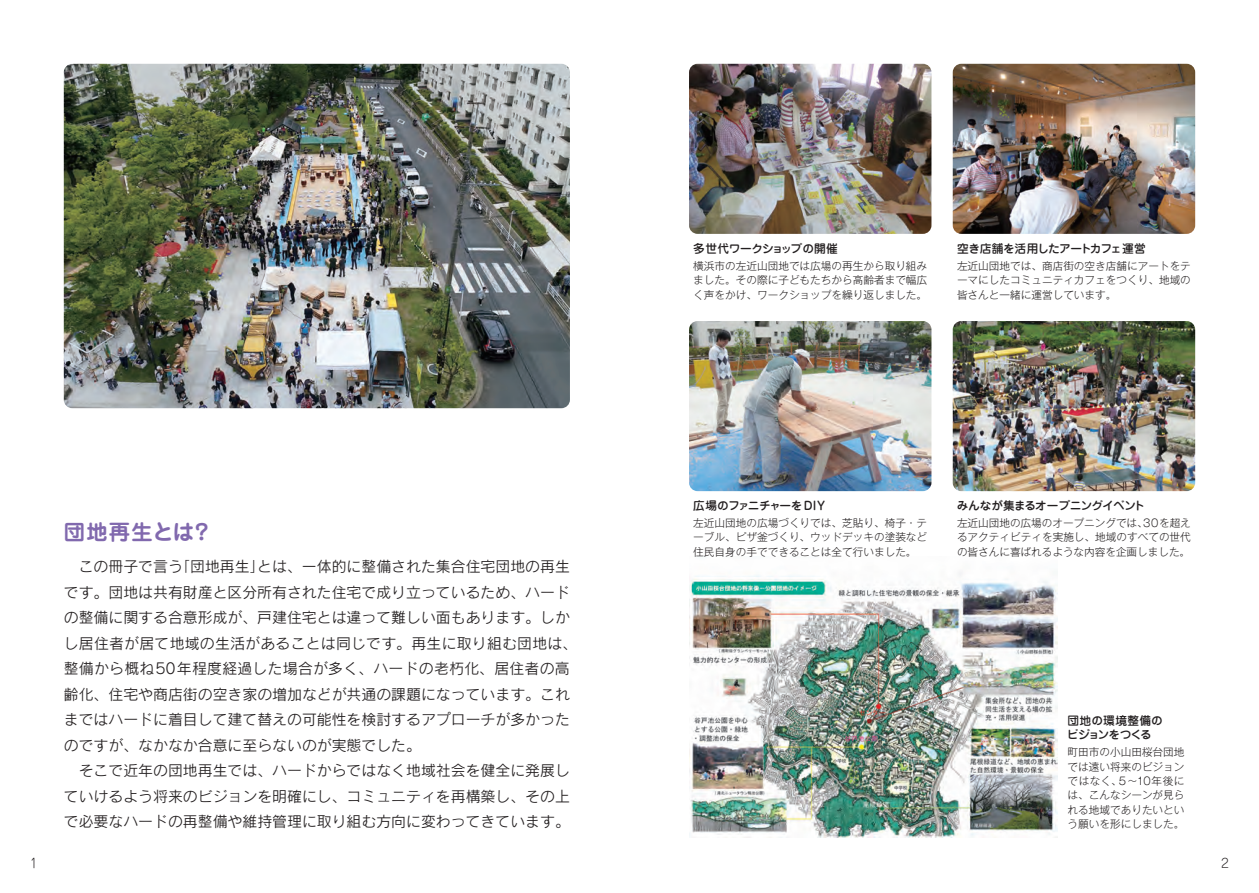
<style>
.page{position:relative;width:1259px;height:893px;background:#fff}
.page>*{position:absolute;margin:0;border:0;box-sizing:border-box;transform-origin:0 0}
.t1{font:700 21.3px "Jun 501 Pro";letter-spacing:.06em;color:#8169ae}
.t2{font:14.85px/25.5px "Rodin Pro M";color:#231f20}
.t3{font:300 12.75px "Jun 101 Pro";color:#231f20}
.t4{font:500 11.7px "Jun 34 Pro";letter-spacing:-.03em;color:#231f20}
.t5{font:500 11.7px "Jun 34 Pro";letter-spacing:-.06em;color:#231f20}
.t6{font:500 11.7px "Jun 34 Pro";letter-spacing:.03em;color:#231f20}
.t7{font:500 11.7px "Jun 34 Pro";letter-spacing:-.1em;color:#231f20}
.t8{font:300 10.65px/14.4px "Gothic MB101 Pro";color:#231f20;text-align:justify}
</style>
<div class="page">
<img style="left:64px;top:64px;width:506px;height:344px">
<img style="left:689px;top:64px;width:242px;height:170px">
<img style="left:689px;top:572px;width:368px;height:265px">
<img style="left:952px;top:64px;width:243px;height:170px">
<img style="left:689px;top:321px;width:242px;height:170px">
<img style="left:952px;top:321px;width:243px;height:170px">
<p class="t1" style="left:64px;top:515px;width:150px">団地再生とは？</p>
<p class="t2" style="left:64px;top:553px;width:515px;text-indent:15px">この冊子で言う「団地再生」とは、一体的に整備された集合住宅団地の再生です。団地は共有財産と区分所有された住宅で成り立っているため、ハードの整備に関する合意形成が、戸建住宅とは違って難しい面もあります。しかし居住者が居て地域の生活があることは同じです。再生に取り組む団地は、整備から概ね50年程度経過した場合が多く、ハードの老朽化、居住者の高齢化、住宅や商店街の空き家の増加などが共通の課題になっています。これまではハードに着目して建て替えの可能性を検討するアプローチが多かったのですが、なかなか合意に至らないのが実態でした。</p>
<p class="t2" style="left:64px;top:757px;width:507px;text-align:justify;text-indent:15px">そこで近年の団地再生では、ハードからではなく地域社会を健全に発展していけるよう将来のビジョンを明確にし、コミュニティを再構築し、その上で必要なハードの再整備や維持管理に取り組む方向に変わってきています。</p>
<p class="t4" style="left:693px;top:239px;width:146px">多世代ワークショップの開催</p>
<p class="t8" style="left:693px;top:257px;width:235px">横浜市の左近山団地では広場の再生から取り組みました。その際に子どもたちから高齢者まで幅広く声をかけ、ワークショップを繰り返しました。</p>
<p class="t4" style="left:957px;top:239px;width:190px">空き店舗を活用したアートカフェ運営</p>
<p class="t8" style="left:957px;top:257px;width:235px">左近山団地では、商店街の空き店舗にアートをテーマにしたコミュニティカフェをつくり、地域の皆さんと一緒に運営しています。</p>
<p class="t4" style="left:693px;top:496px;width:133px">広場のファニチャーをDIY</p>
<p class="t8" style="left:693px;top:514px;width:235px">左近山団地の広場づくりでは、芝貼り、椅子・テーブル、ピザ釜づくり、ウッドデッキの塗装など住民自身の手でできることは全て行いました。</p>
<p class="t5" style="left:956px;top:496px;width:190px">みんなが集まるオープニングイベント</p>
<p class="t8" style="left:957px;top:514px;width:235px">左近山団地の広場のオープニングでは、30を超えるアクティビティを実施し、地域のすべての世代の皆さんに喜ばれるような内容を企画しました。</p>
<p class="t6" style="left:1067px;top:711px;width:97px">団地の環境整備の</p>
<p class="t7" style="left:1066px;top:725px;width:87px">ビジョンをつくる</p>
<p class="t8" style="left:1067px;top:743px;width:118px">町田市の小山田桜台団地では遠い将来のビジョンではなく、5～10年後には、こんなシーンが見られる地域でありたいという願いを形にしました。</p>
<p class="t3" style="left:30px;top:853px;width:10px">1</p>
<p class="t3" style="left:1221px;top:853px;width:10px">2</p>
</div>
